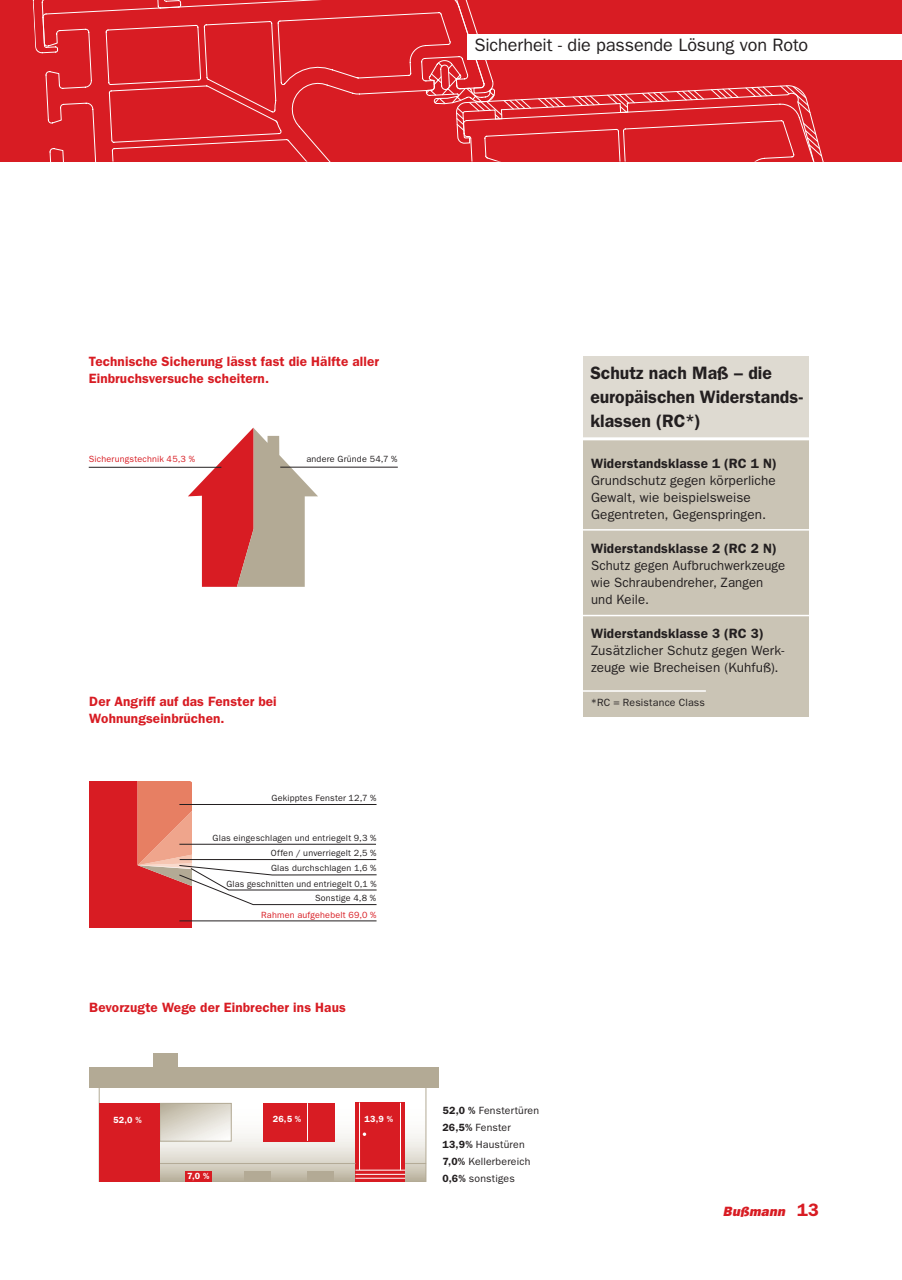
<style>
.page{position:relative;width:902px;height:1280px;background:#fff}
.page>*{position:absolute;margin:0;border:0;box-sizing:border-box;transform-origin:0 0}
.t1{font:600 18px/24px "Franklin Gothic";color:#231f20}
.t2{font:18px "Franklin Gothic";letter-spacing:-.005em;color:#231f20}
.t3{font:13.5px/17px "Franklin Gothic";letter-spacing:.01em;color:#231f20}
.t4{font:600 13.5px/17px "Franklin Gothic";letter-spacing:.01em;color:#d81c23}
.t5{font:600 13.5px "Franklin Gothic";letter-spacing:.01em;color:#231f20}
.t6{font:italic 800 13.5px "Franklin Gothic";letter-spacing:.01em;color:#d81c23}
.t7{font:10.5px/17px "Franklin Gothic";letter-spacing:.015em;color:#231f20}
.t8{font:9px/15.3px "Franklin Gothic";letter-spacing:.025em;color:#231f20;text-align:right}
.t9{font:9px "Franklin Gothic";letter-spacing:.025em;color:#d81c23}
.t10{font:600 9px "Franklin Gothic";color:#fff}
.s1{font-weight:600}
.s2{font-weight:600;font-style:normal;font-size:18px}
</style>
<div class="page">
<div style="left:0;top:0;width:901px;height:162px;background:#d81c23"></div>
<svg style="left:33px;top:0;width:455px;height:162px"></svg>
<svg style="left:228px;top:63px;width:596px;height:99px"></svg>
<svg style="left:160px;top:1102px;width:264px;height:78px"></svg>
<div style="left:99px;top:1087px;width:327px;height:95px;border:1px solid #b3aa95"></div>
<div style="left:355px;top:1102px;width:50px;height:80px;background:#d81c23"></div>
<hr style="left:355px;top:1178px;width:50px;height:1px;background:#fff">
<hr style="left:355px;top:1174px;width:50px;height:1px;background:#fff">
<hr style="left:359px;top:1102px;width:1px;height:68px;background:#fff">
<hr style="left:355px;top:1170px;width:50px;height:1px;background:#fff">
<hr style="left:400px;top:1103px;width:1px;height:67px;background:#fff">
<svg style="left:363px;top:1132px;width:3px;height:4px"></svg>
<svg style="left:405px;top:1163px;width:21px;height:1px"></svg>
<hr style="left:160px;top:1163px;width:195px;height:1px;background:#b3aa95">
<div style="left:307px;top:1171px;width:27px;height:11px;background:#b3aa95"></div>
<div style="left:244px;top:1171px;width:27px;height:11px;background:#b3aa95"></div>
<div style="left:185px;top:1171px;width:27px;height:11px;background:#d81c23"></div>
<div style="left:263px;top:1103px;width:71px;height:38px;background:#d81c23"></div>
<svg style="left:161px;top:1105px;width:68px;height:34px;background:#ddd9ce"></svg>
<div style="left:159px;top:1103px;width:72px;height:38px;border:1px solid #b3aa95"></div>
<div style="left:99px;top:1103px;width:61px;height:79px;background:#d81c23"></div>
<hr style="left:307px;top:1103px;width:1px;height:38px;background:#fff">
<div style="left:153px;top:1053px;width:24px;height:15px;background:#b3aa95"></div>
<div style="left:89px;top:1067px;width:349px;height:20px;background:#b3aa95"></div>
<svg style="left:188px;top:428px;width:130px;height:159px"></svg>
<div style="left:467px;top:34px;width:434px;height:26px;background:#fff"></div>
<hr style="left:89px;top:467px;width:132px;height:1px;background:#231f20">
<hr style="left:280px;top:467px;width:118px;height:1px;background:#231f20">
<div style="left:583px;top:356px;width:225px;height:83px;background:#dedad1"></div>
<div style="left:583px;top:439px;width:225px;height:277px;background:#cac4b5"></div>
<hr style="left:576px;top:529px;width:240px;height:2px;background:#fff">
<hr style="left:571px;top:437px;width:250px;height:3px;background:#fff">
<hr style="left:570px;top:615px;width:243px;height:1px;background:#fff">
<hr style="left:546px;top:690px;width:159px;height:2px;background:#fff">
<svg style="left:89px;top:782px;width:288px;height:145px"></svg>
<hr style="left:180px;top:859px;width:196px;height:1px;background:#231f20">
<h1 class="t2" style="left:474px;top:35px;width:335px">Sicherheit - die passende Lösung von Roto</h1>
<p class="t4" style="left:89px;top:352px;width:292px">Technische Sicherung lässt fast die Hälfte aller<br>Einbruchsversuche scheitern.</p>
<p class="t9" style="left:89px;top:454px;width:108px">Sicherungstechnik 45,3 %</p>
<p class="t8" style="left:306px;top:451px;width:93px">andere Gründe 54,7 %</p>
<p class="t4" style="left:89px;top:692px;width:189px">Der Angriff auf das Fenster bei<br>Wohnungseinbrüchen.</p>
<p class="t8" style="left:271px;top:790px;width:107px">Gekipptes Fenster 12,7 %</p>
<p class="t8" style="left:212px;top:830px;width:165px">Glas eingeschlagen und entriegelt 9,3 %<br>Offen / unverriegelt 2,5 %</p>
<p class="t8" style="left:226px;top:876px;width:151px;line-height:14.7px">Glas geschnitten und entriegelt 0,1 %<br>Sonstige 4,8 %</p>
<p class="t8" style="left:271px;top:860px;width:107px">Glas durchschlagen 1,6 %</p>
<p class="t9" style="left:261px;top:910px;width:117px">Rahmen aufgehebelt 69,0 %</p>
<p class="t4" style="left:89px;top:998px;width:258px">Bevorzugte Wege der Einbrecher ins Haus</p>
<p class="t10" style="left:113px;top:1114px;width:30px">52,0 %</p>
<p class="t10" style="left:187px;top:1171px;width:24px">7,0 %</p>
<p class="t10" style="left:273px;top:1114px;width:30px">26,5 %</p>
<p class="t10" style="left:364px;top:1114px;width:30px">13,9 %</p>
<p class="t7" style="left:442px;top:1102px;width:98px"><span class="s1">52,0 %</span> Fenstertüren<br><span class="s1">26,5%</span> Fenster<br><span class="s1">13,9%</span> Haustüren<br><span class="s1">7,0%</span> Kellerbereich<br><span class="s1">0,6%</span> sonstiges</p>
<h1 class="t1" style="left:590px;top:360px;width:214px">Schutz nach Maß – die europäischen Widerstands&shy;klassen (RC*)</h1>
<p class="t5" style="left:591px;top:455px;width:187px">Widerstandsklasse 1 (RC 1 N)</p>
<p class="t3" style="left:591px;top:471px;width:186px">Grundschutz gegen körperliche<br>Gewalt, wie beispielsweise<br>Gegentreten, Gegenspringen.</p>
<p class="t5" style="left:591px;top:540px;width:187px">Widerstandsklasse 2 (RC 2 N)</p>
<p class="t3" style="left:591px;top:556px;width:196px">Schutz gegen Aufbruchwerkzeuge wie Schraubendreher, Zangen und Keile.</p>
<p class="t5" style="left:591px;top:625px;width:174px">Widerstandsklasse 3 (RC 3)</p>
<p class="t3" style="left:591px;top:641px;width:195px">Zusätzlicher Schutz gegen Werk&shy;zeuge wie Brecheisen (Kuhfuß).</p>
<p class="t7" style="left:591px;top:694px;width:115px">*RC = Resistance Class</p>
<p class="t6" style="left:722px;top:1203px;width:97px">Bußmann <span class="s2">13</span></p>
</div>
